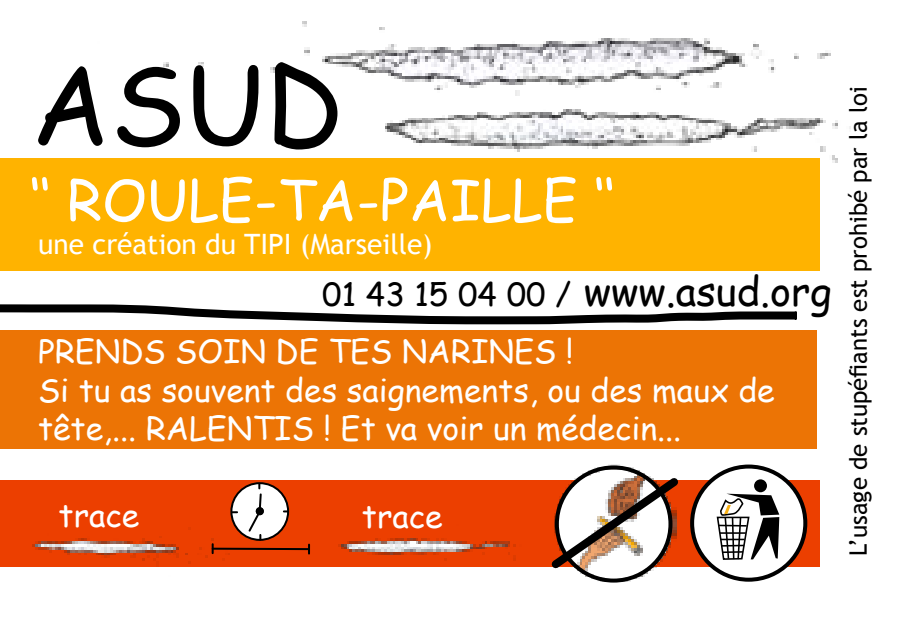
<style>
.page{position:relative;width:908px;height:624px;background:#fff}
.page>*{position:absolute;margin:0;border:0;box-sizing:border-box;transform-origin:0 0}
.t1{font:108px "Comic Sans MS";color:#000}
.t2{font:56px "Comic Sans MS";color:#fff}
.t3{font:40px "Comic Sans MS";color:#000}
.t4{font:32px/38.4px "Comic Sans MS";color:#fff}
.t5{font:28px "Trebuchet MS";color:#fff}
.t6{font:24px "Trebuchet MS";color:#000}
.s1{font-size:32px}
</style>
<div class="page">
<div style="left:0;top:330px;width:816px;height:119px;background:#ec7405"></div>
<img style="left:163px;top:21px;width:668px;height:56px">
<img style="left:351px;top:77px;width:499px;height:104px">
<div style="left:0;top:159px;width:819px;height:112px;background:#ffb300"></div>
<svg style="left:0;top:304px;width:797px;height:21px"></svg>
<div style="left:0;top:480px;width:818px;height:86px;background:#ec3f00"></div>
<div style="left:691px;top:466px;width:114px;height:113px;background:#fff;border-radius:50%"></div>
<div style="left:689px;top:464px;width:118px;height:117px;border:4px solid #000;border-radius:50%"></div>
<svg style="left:753px;top:479px;width:13px;height:13px"></svg>
<svg style="left:716px;top:493px;width:63px;height:67px"></svg>
<img style="left:585px;top:466px;width:60px;height:117px">
<div style="left:554px;top:465px;width:118px;height:117px;border:4px solid #000;border-radius:50%"></div>
<svg style="left:554px;top:471px;width:131px;height:104px"></svg>
<img style="left:13px;top:527px;width:216px;height:40px">
<img style="left:316px;top:519px;width:250px;height:54px">
<hr style="left:212px;top:547px;width:97px;height:3px;background:#000">
<svg style="left:211px;top:544px;width:2px;height:9px"></svg>
<svg style="left:308px;top:544px;width:2px;height:9px"></svg>
<div style="left:231px;top:483px;width:57px;height:57px;background:#fff;border-radius:50%"></div>
<div style="left:230px;top:482px;width:59px;height:59px;border:2px solid #000;border-radius:50%"></div>
<hr style="left:258px;top:494px;width:3px;height:17px;background:#000">
<svg style="left:247px;top:506px;width:17px;height:33px"></svg>
<h1 class="t1" style="left:31px;top:25px;width:298px">ASUD</h1>
<h2 class="t2" style="left:30px;top:159px;width:585px">‘‘ Roule-ta-paille ‘‘</h2>
<p class="t5" style="left:38px;top:228px;width:395px">une création du TIPI (Marseille)</p>
<p class="t3" style="left:322px;top:262px;width:510px"><span class="s1">01 43 15 04 00 /</span> www.asud.org</p>
<p class="t4" style="left:38px;top:331px;width:738px">Prends soin de tes narines !<br>Si tu as souvent des saignements, ou des maux de tête,... RALENTIS</p>
<p class="t4" style="left:323px;top:408px;width:359px">! Et va voir un médecin...</p>
<p class="t4" style="left:59px;top:495px;width:82px">trace</p>
<p class="t4" style="left:362px;top:496px;width:82px">trace</p>
<p class="t6" style="left:843px;top:556px;width:471px;rotate:-90deg">L’usage de stupéfiants est prohibé par la loi</p>
</div>
